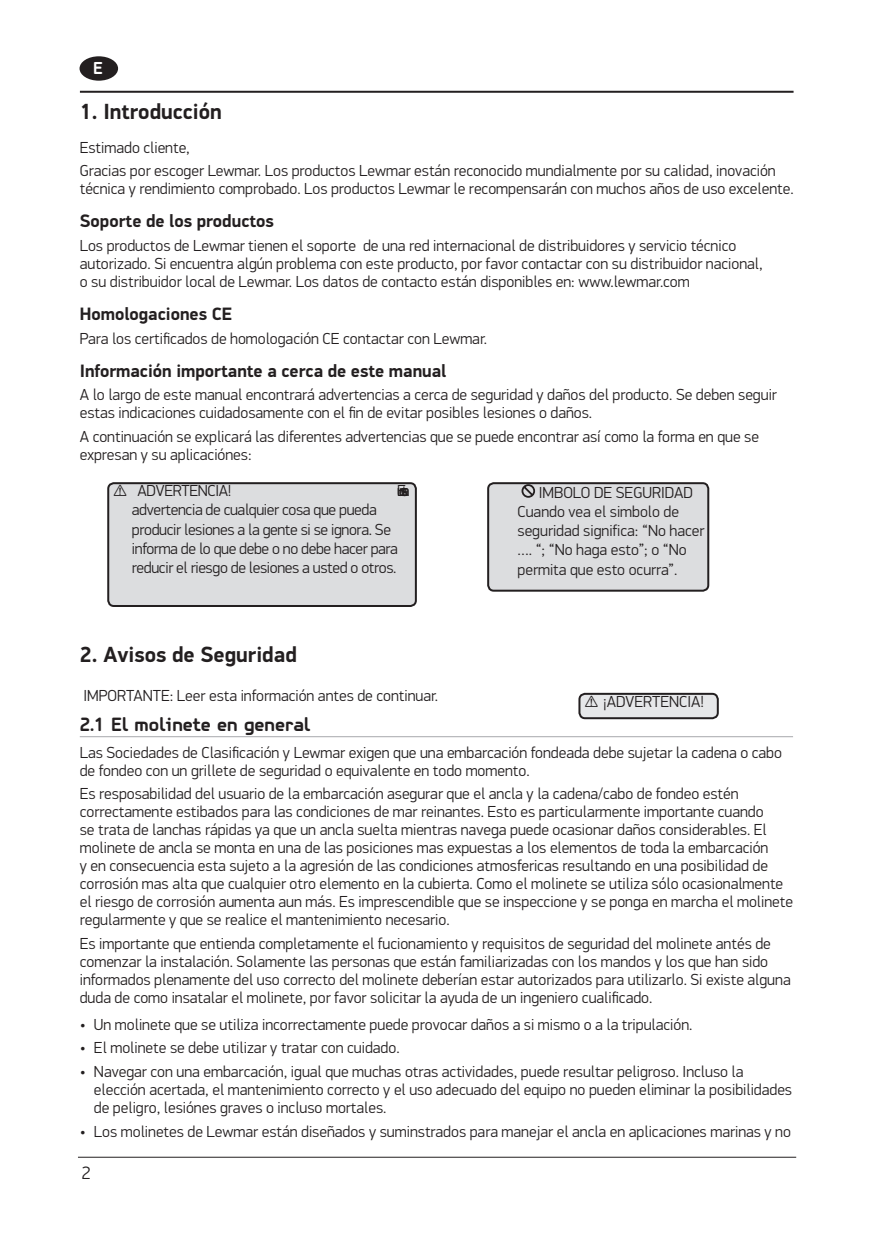
<style>
.page{position:relative;width:896px;height:1248px;background:#fff}
.page>*{position:absolute;margin:0;border:0;box-sizing:border-box;transform-origin:0 0}
.t1{font:700 22px "PF Din Display Pro";color:#231f20}
.t2{font:700 20px "PF Isotext Pro";color:#231f20}
.t3{font:700 18px "PF Din Display Pro";color:#231f20}
.t4{font:300 18px "PF Din Display Pro";color:#231f20}
.t5{font:700 18px "PF Isotext Pro";color:#fff}
.t6{font:300 16px/18px "PF Din Display Pro";color:#231f20}
.t7{font:300 16px/19.2px "PF Din Display Pro";letter-spacing:-.02em;color:#231f20}
</style>
<div class="page">
<hr style="left:80px;top:91px;width:713px;height:2px;background:#231f20">
<hr style="left:78px;top:1156px;width:718px;height:1px;background:#231f20">
<div style="left:80px;top:56px;width:38px;height:25px;background:#231f20;border-radius:50%"></div>
<div style="left:108px;top:483px;width:308px;height:123px;background:#dcdddf;border-radius:6px"></div>
<div style="left:107px;top:482px;width:310px;height:125px;border:2px solid #231f20;border-radius:6px"></div>
<div style="left:488px;top:483px;width:220px;height:107px;background:#dcdddf;border-radius:6px"></div>
<svg style="left:521px;top:485px;width:14px;height:12px"></svg>
<div style="left:487px;top:482px;width:222px;height:109px;border:2px solid #231f20;border-radius:6px"></div>
<hr style="left:80px;top:736px;width:713px;height:1px;background:#a8a9ad">
<div style="left:579px;top:693px;width:139px;height:25px;background:#e6e7e9;border-radius:6px"></div>
<div style="left:578px;top:692px;width:141px;height:27px;border:2px solid #231f20;border-radius:6px"></div>
<p class="t5" style="left:93px;top:58px;width:11px">E</p>
<h1 class="t1" style="left:80px;top:98px;width:144px">1. Introducción</h1>
<p class="t6" style="left:80px;top:135px;width:697px;line-height:23.6px">Estimado cliente,<br>Gracias por escoger Lewmar. Los productos Lewmar están reconocido mundialmente por su calidad, inovación</p>
<p class="t6" style="left:80px;top:180px;width:715px">técnica y rendimiento comprobado. Los productos Lewmar le recompensarán con muchos años de uso excelente.</p>
<p class="t3" style="left:80px;top:210px;width:196px">Soporte de los productos</p>
<p class="t6" style="left:80px;top:237px;width:684px">Los productos de Lewmar tienen el soporte de una red internacional de distribuidores y servicio técnico autorizado. Si encuentra algún problema con este producto, por favor contactar con su distribuidor nacional, o su distribuidor local de Lewmar. Los datos de contacto están disponibles en: www.lewmar.com</p>
<p class="t3" style="left:80px;top:303px;width:154px">Homologaciones CE</p>
<p class="t6" style="left:80px;top:329px;width:409px">Para los certificados de homologación CE contactar con Lewmar.</p>
<p class="t3" style="left:80px;top:359px;width:368px">Información importante a cerca de este manual</p>
<p class="t6" style="left:80px;top:386px;width:698px">A lo largo de este manual encontrará advertencias a cerca de seguridad y daños del producto. Se deben seguir estas indicaciones cuidadosamente con el fin de evitar posibles lesiones o daños.</p>
<p class="t6" style="left:80px;top:427px;width:681px">A continuación se explicará las diferentes advertencias que se puede encontrar así como la forma en que se expresan y su aplicaciónes:</p>
<p class="t7" style="left:113px;top:481px;width:120px">⚠ ADVERTENCIA!</p>
<p class="t6" style="left:397px;top:482px;width:14px">Estaeun</p>
<p class="t7" style="left:132px;top:500px;width:268px">advertencia de cualquier cosa que pueda producir lesiones a la gente si se ignora. Se informa de lo que debe o no debe hacer para reducir el riesgo de lesiones a usted o otros.</p>
<p class="t6" style="left:517px;top:483px;width:188px;line-height:19.2px;text-indent:21px">IMBOLO DE SEGURIDAD<br>Cuando vea el simbolo de seguridad significa: “No hacer …. “; “No haga esto”; o “No permita que esto ocurra”.</p>
<h1 class="t1" style="left:80px;top:641px;width:219px">2. Avisos de Seguridad</h1>
<p class="t6" style="left:83px;top:687px;width:356px">IMPORTANTE: Leer esta información antes de continuar.</p>
<p class="t2" style="left:80px;top:712px;width:232px">2.1 El molinete en general</p>
<p class="t6" style="left:80px;top:743px;width:704px">Las Sociedades de Clasificación y Lewmar exigen que una embarcación fondeada debe sujetar la cadena o cabo de fondeo con un grillete de seguridad o equivalente en todo momento.</p>
<p class="t6" style="left:80px;top:785px;width:715px">Es resposabilidad del usuario de la embarcación asegurar que el ancla y la cadena/cabo de fondeo estén correctamente estibados para las condiciones de mar reinantes. Esto es particularmente importante cuando<br>se trata de lanchas rápidas ya que un ancla suelta mientras navega puede ocasionar daños considerables. El molinete de ancla se monta en una de las posiciones mas expuestas a los elementos de toda la embarcación<br>y en consecuencia esta sujeto a la agresión de las condiciones atmosfericas resultando en una posibilidad de corrosión mas alta que cualquier otro elemento en la cubierta. Como el molinete se utiliza sólo ocasionalmente el riesgo de corrosión aumenta aun más. Es imprescendible que se inspeccione y se ponga en marcha el molinete regularmente y que se realice el mantenimiento necesario.</p>
<p class="t6" style="left:80px;top:934px;width:712px">Es importante que entienda completamente el fucionamiento y requisitos de seguridad del molinete antés de comenzar la instalación. Solamente las personas que están familiarizadas con los mandos y los que han sido informados plenamente del uso correcto del molinete deberían estar autorizados para utilizarlo. Si existe alguna duda de como insatalar el molinete, por favor solicitar la ayuda de un ingeniero cualificado.</p>
<p class="t6" style="left:80px;top:1015px;width:614px">• Un molinete que se utiliza incorrectamente puede provocar daños a si mismo o a la tripulación.</p>
<p class="t6" style="left:80px;top:1038px;width:321px">• El molinete se debe utilizar y tratar con cuidado.</p>
<p class="t6" style="left:94px;top:1062px;width:699px;text-indent:-14px">• Navegar con una embarcación, igual que muchas otras actividades, puede resultar peligroso. Incluso la elección acertada, el mantenimiento correcto y el uso adecuado del equipo no pueden eliminar la posibilidades de peligro, lesiónes graves o incluso mortales.</p>
<p class="t6" style="left:80px;top:1122px;width:713px">• Los molinetes de Lewmar están diseñados y suminstrados para manejar el ancla en aplicaciones marinas y no</p>
<p class="t6" style="left:584px;top:692px;width:121px">⚠ ¡ADVERTENCIA!</p>
<p class="t4" style="left:82px;top:1162px;width:10px">2</p>
</div>
